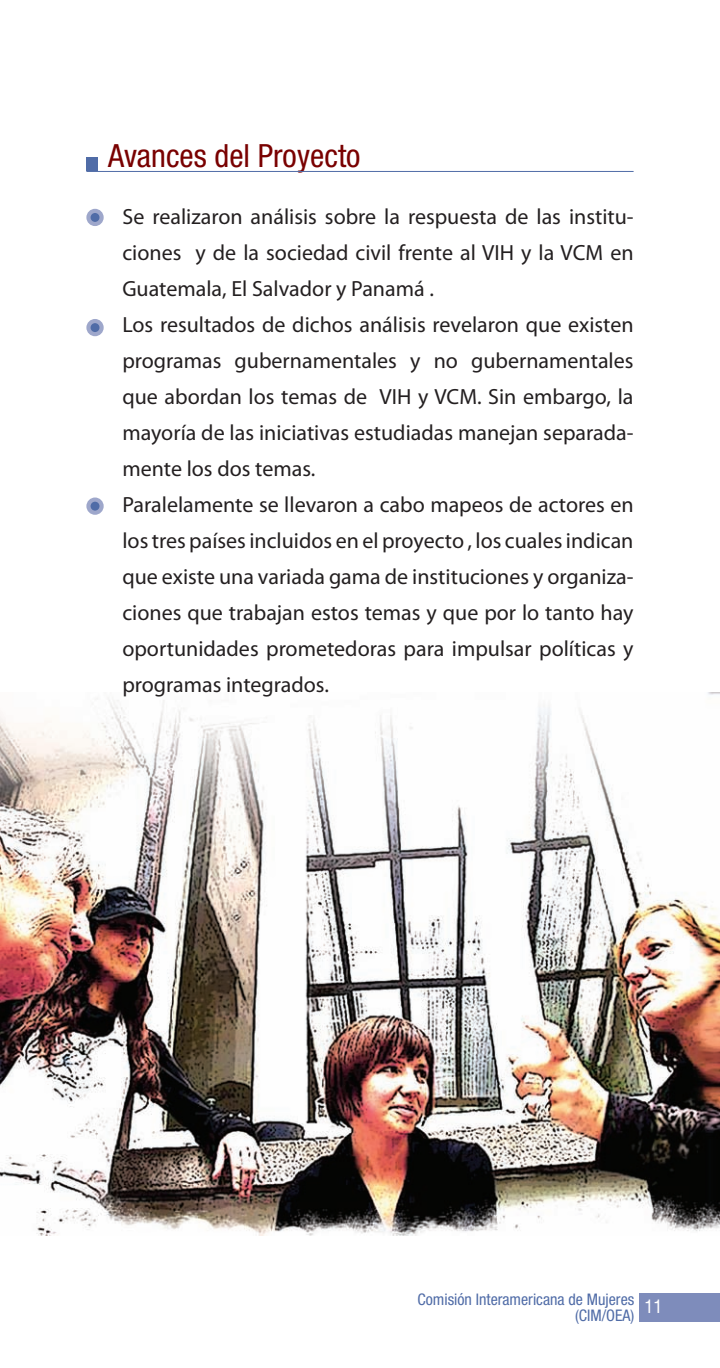
<style>
.page{position:relative;width:720px;height:1368px;background:#fff}
.page>*{position:absolute;margin:0;border:0;box-sizing:border-box;transform-origin:0 0}
.t1{font:condensed 32px "Helvetica Neue LT Std";color:#790100}
.t2{font:22px/36px "Myriad Pro";color:#231f20}
.t3{font:condensed 16px/16px "Helvetica Neue LT Std";color:#506ca7}
</style>
<div class="page">
<div style="left:639px;top:1293px;width:81px;height:29px;background:#7e8cbb"></div>
<img style="left:0;top:693px;width:720px;height:542px">
<div style="left:86px;top:209px;width:18px;height:17px;background:#9ea7cb;border-radius:50%"></div>
<div style="left:91px;top:213px;width:9px;height:9px;background:#506ca7;border-radius:50%"></div>
<div style="left:86px;top:498px;width:18px;height:17px;background:#9ea7cb;border-radius:50%"></div>
<div style="left:91px;top:502px;width:9px;height:9px;background:#506ca7;border-radius:50%"></div>
<div style="left:86px;top:319px;width:18px;height:17px;background:#9ea7cb;border-radius:50%"></div>
<div style="left:91px;top:323px;width:9px;height:9px;background:#506ca7;border-radius:50%"></div>
<hr style="left:86px;top:171px;width:548px;height:1px;background:#506ca7">
<div style="left:86px;top:158px;width:12px;height:13px;background:#506ca7"></div>
<h1 class="t1" style="left:108px;top:137px;width:254px">Avances del Proyecto</h1>
<p class="t2" style="left:122px;top:199px;width:513px">Se realizaron análisis sobre la respuesta de las institu&shy;ciones y de la sociedad civil frente al VIH y la VCM en Guatemala, El Salvador y Panamá .<br>Los resultados de dichos análisis revelaron que existen programas gubernamentales y no gubernamentales que abordan los temas de VIH y VCM. Sin embargo, la mayoría de las iniciativas estudiadas manejan separada&shy;mente los dos temas.<br>Paralelamente se llevaron a cabo mapeos de actores en los tres países incluidos en el proyecto , los cuales indican que existe una variada gama de instituciones y organiza&shy;ciones que trabajan estos temas y que por lo tanto hay oportunidades prometedoras para impulsar políticas y programas integrados.</p>
<p class="t3" style="left:575px;top:1291px;width:89px;text-indent:-157px">Comisión Interamericana de Mujeres (CIM/OEA) <sup>11</sup></p>
</div>
